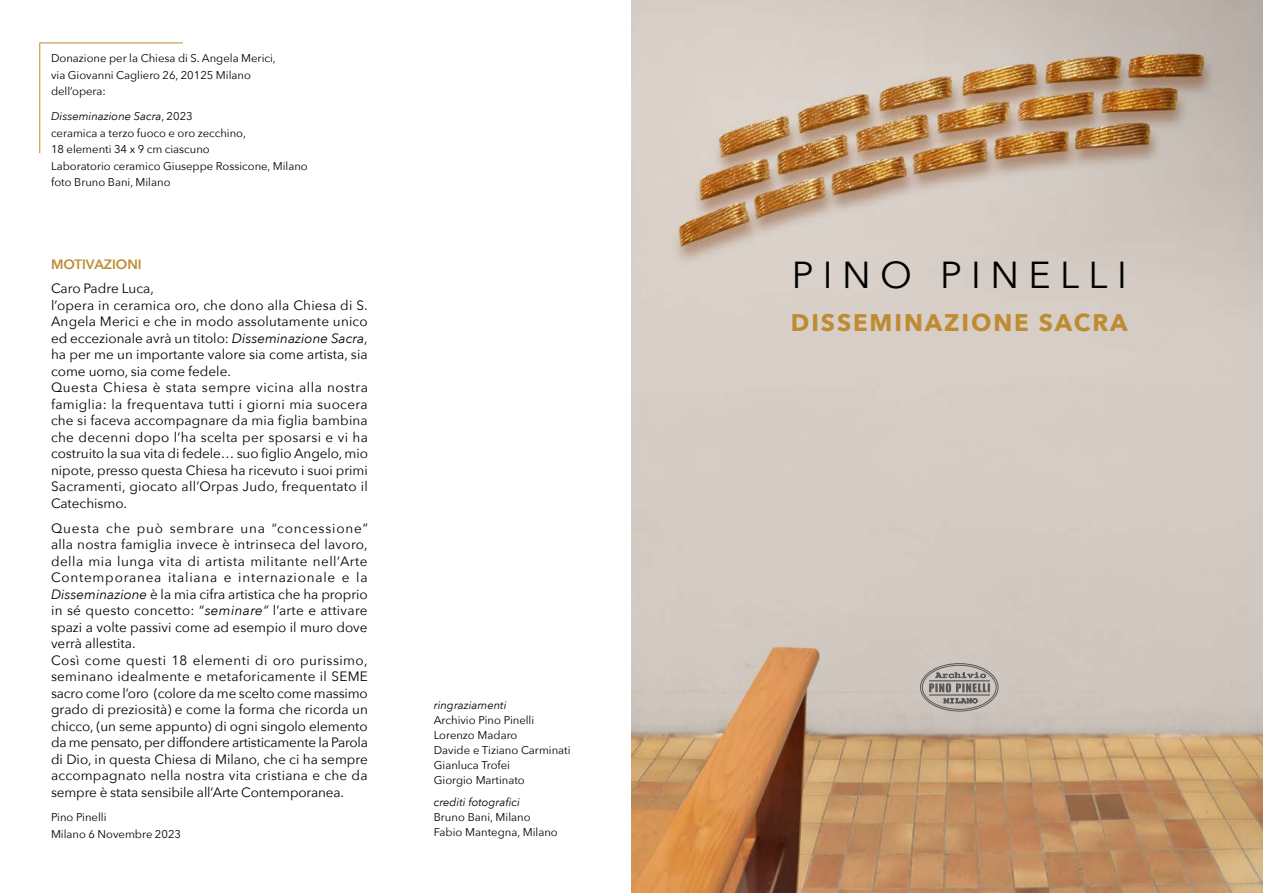
<style>
.page{position:relative;width:1263px;height:893px;background:#fff}
.page>*{position:absolute;margin:0;border:0;box-sizing:border-box;transform-origin:0 0}
.t1{font:37.5px "Avenir Next";letter-spacing:.25em;color:#000}
.t2{font:700 24px "Avenir Next";letter-spacing:.08em;color:#be8b31}
.t3{font:13.5px/16.5px "Avenir Next";letter-spacing:.01em;color:#000}
.t4{font:600 13.5px "Avenir Next";color:#be8b31}
.t5{font:11.25px/16.5px "Avenir Next";color:#000}
.t6{font:italic 11.25px "Avenir Next";color:#000}
.s1{font-style:italic}
</style>
<div class="page">
<img style="left:631px;top:0;width:632px;height:893px">
<div style="left:920px;top:663px;width:78px;height:48px;border:1px solid #58595b;border-radius:50%"></div>
<div style="left:922px;top:665px;width:74px;height:45px;border:1px solid #58595b;border-radius:50%"></div>
<svg style="left:929px;top:672px;width:61px;height:32px;background:#a09b97"></svg>
<hr style="left:929px;top:680px;width:61px;height:1px;background:#58595b">
<hr style="left:929px;top:694px;width:61px;height:2px;background:#58595b">
<hr style="left:40px;top:43px;width:1px;height:110px;background:#be8b31">
<hr style="left:40px;top:43px;width:143px;height:1px;background:#be8b31">
<p class="t5" style="left:51px;top:50px;width:226px">Donazione per la Chiesa di S. Angela Merici, via Giovanni Cagliero 26, 20125 Milano dell’opera:</p>
<p class="t5" style="left:51px;top:108px;width:258px"><span class="s1">Disseminazione Sacra</span>, 2023<br>ceramica a terzo fuoco e oro zecchino,<br>18 elementi 34 x 9 cm ciascuno<br>Laboratorio ceramico Giuseppe Rossicone, Milano foto Bruno Bani, Milano</p>
<p class="t4" style="left:51px;top:256px;width:92px">MOTIVAZIONI</p>
<p class="t3" style="left:51px;top:280px;width:319px">Caro Padre Luca,<br>l’opera in ceramica oro, che dono alla Chiesa di S.<br>Angela Merici e che in modo assolutamente unico ed eccezionale avrà un titolo: <span class="s1">Disseminazione Sacra</span>, ha per me un importante valore sia come artista, sia come uomo, sia come fedele.<br>Questa Chiesa è stata sempre vicina alla nostra famiglia: la frequentava tutti i giorni mia suocera che si faceva accompagnare da mia figlia bambina che decenni dopo l’ha scelta per sposarsi e vi ha costruito la sua vita di fedele… suo figlio Angelo, mio nipote, presso questa Chiesa ha ricevuto i suoi primi Sacramenti, giocato all’Orpas Judo, frequentato il Catechismo.</p>
<p class="t3" style="left:51px;top:520px;width:318px">Questa che può sembrare una “concessione” alla nostra famiglia invece è intrinseca del lavoro, della mia lunga vita di artista militante nell’Arte Contemporanea italiana e internazionale e la <span class="s1">Disseminazione</span> è la mia cifra artistica che ha proprio in sé questo concetto: “<span class="s1">seminare”</span> l’arte e attivare spazi a volte passivi come ad esempio il muro dove verrà allestita.<br>Così come questi 18 elementi di oro purissimo, seminano idealmente e metaforicamente il SEME sacro come l’oro (colore da me scelto come massimo grado di preziosità) e come la forma che ricorda un chicco, (un seme appunto) di ogni singolo elemento da me pensato, per diffondere artisticamente la Parola di Dio, in questa Chiesa di Milano, che ci ha sempre accompagnato nella nostra vita cristiana e che da sempre è stata sensibile all’Arte Contemporanea.</p>
<p class="t5" style="left:51px;top:809px;width:132px">Pino Pinelli<br>Milano 6 Novembre 2023</p>
<p class="t6" style="left:434px;top:698px;width:74px">ringraziamenti</p>
<p class="t5" style="left:434px;top:712px;width:138px;line-height:15px">Archivio Pino Pinelli<br>Lorenzo Madaro<br>Davide e Tiziano Carminati<br>Gianluca Trofei<br>Giorgio Martinato</p>
<p class="t6" style="left:434px;top:796px;width:88px">crediti fotografici</p>
<p class="t5" style="left:434px;top:810px;width:126px;line-height:15px">Bruno Bani, Milano<br>Fabio Mantegna, Milano</p>
<h1 class="t1" style="left:792px;top:252px;width:336px">PINO PINELLI</h1>
<h2 class="t2" style="left:791px;top:308px;width:338px">DISSEMINAZIONE SACRA</h2>
</div>
